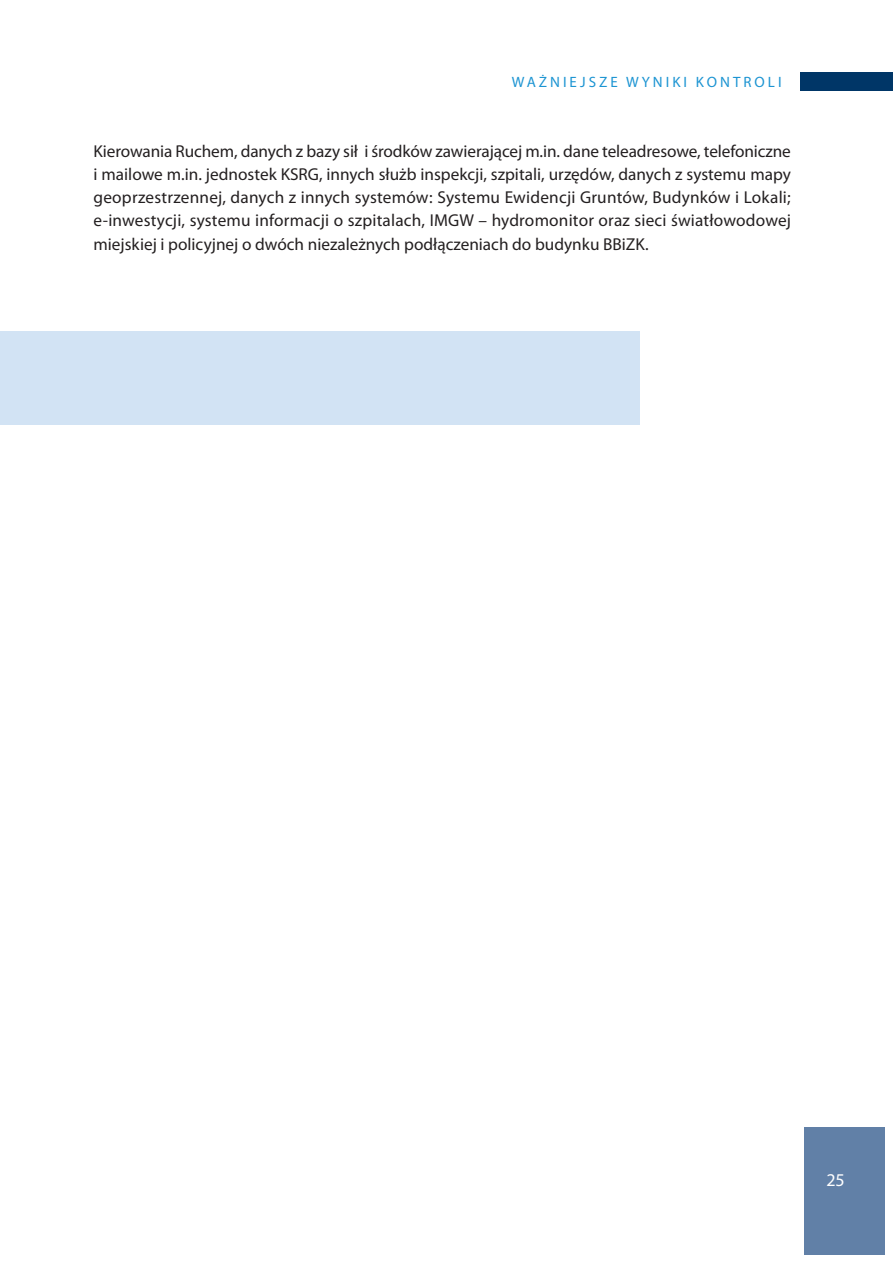
<style>
.page{position:relative;width:893px;height:1263px;background:#fff}
.page>*{position:absolute;margin:0;border:0;box-sizing:border-box;transform-origin:0 0}
.t1{font:18px "Myriad Pro";color:#fff}
.t2{font:17.25px/23.2px "Myriad Pro";color:#231f20;text-align:justify}
.t3{font:15px "Myriad Pro";color:#1c94d2}
</style>
<div class="page">
<div style="left:804px;top:1127px;width:80px;height:127px;background:#6180a7"></div>
<div style="left:800px;top:72px;width:93px;height:19px;background:#003667"></div>
<div style="left:0;top:331px;width:639px;height:93px;background:#d2e3f4"></div>
<p class="t3" style="left:512px;top:73px;width:26px">Ważniejsze</p>
<p class="t3" style="left:626px;top:73px;width:11px">wyniki</p>
<p class="t3" style="left:696px;top:73px;width:12px">kontroli</p>
<p class="t2" style="left:94px;top:139px;width:699px">Kierowania Ruchem, danych z bazy sił i środków zawierającej m.in. dane teleadresowe, telefoniczne i mailowe m.in. jednostek KSRG, innych służb inspekcji, szpitali, urzędów, danych z systemu mapy geoprzestrzennej, danych z innych systemów: Systemu Ewidencji Gruntów, Budynków i Lokali; e-inwestycji, systemu informacji o szpitalach, IMGW – hydromonitor oraz sieci światłowodowej miejskiej i policyjnej o dwóch niezależnych podłączeniach do budynku BBiZK.</p>
<p class="t1" style="left:826px;top:1168px;width:20px">25</p>
</div>
